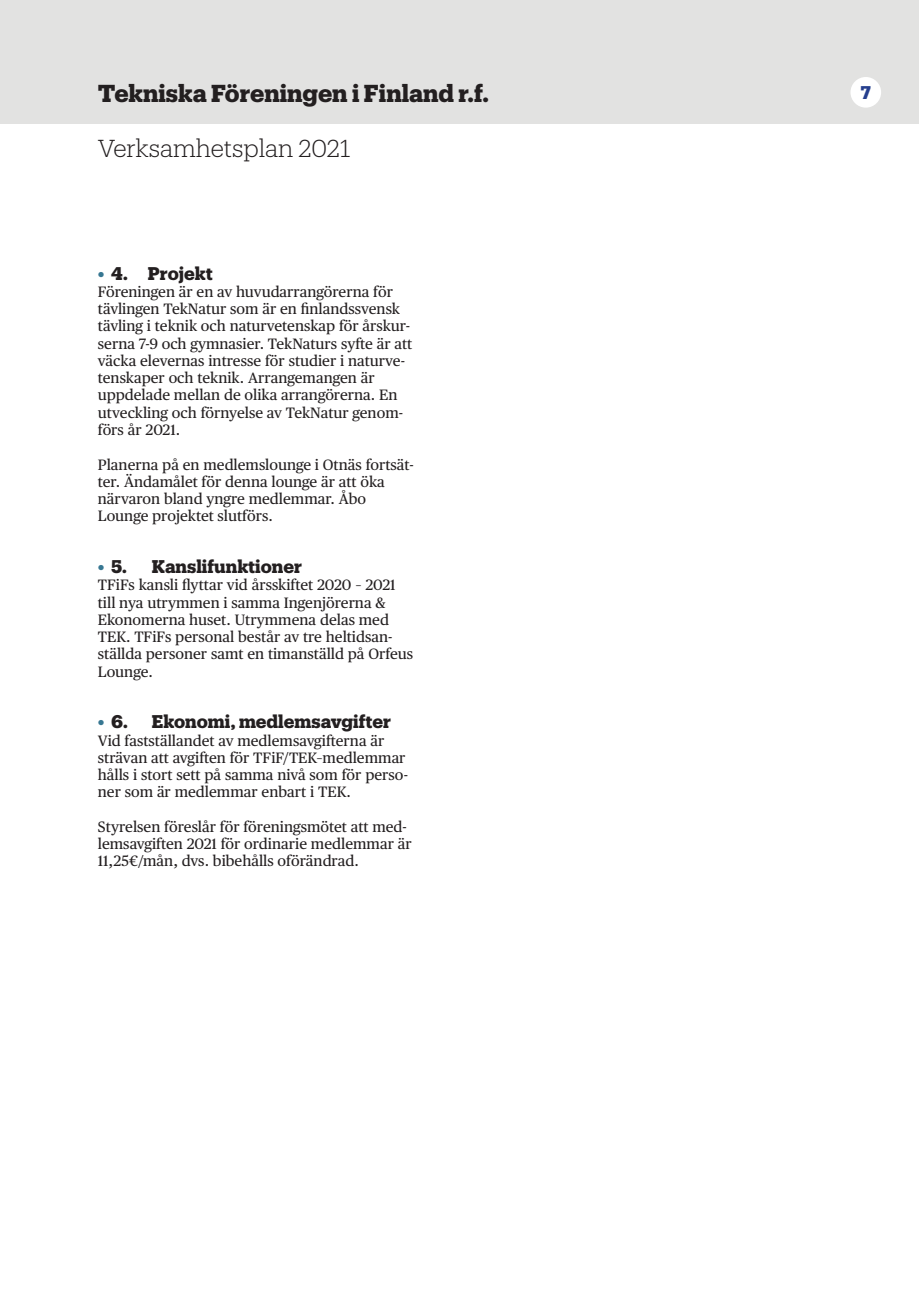
<style>
.page{position:relative;width:919px;height:1289px;background:#fff}
.page>*{position:absolute;margin:0;border:0;box-sizing:border-box;transform-origin:0 0}
.VB-Sidhuvud_01{font:700 24px "Produkt";color:#231f20}
.VB-Sidrubrik{font:300 24px "Produkt";letter-spacing:-.005em;color:#231f20}
.t1{font:700 18px "Produkt";color:#231f20}
.t2{font:700 18px "Produkt";color:#253f8e}
.Brödtext_01{font:15px/17.2px "Publico Text";color:#231f20}
.s1{color:#377792}
</style>
<div class="page">
<div style="left:0;top:0;width:918px;height:123px;background:#e2e2e1"></div>
<div style="left:850px;top:77px;width:31px;height:31px;background:#fff;border-radius:50%"></div>
<p class="VB-Sidhuvud_01" style="left:98px;top:76px;width:393px">Tekniska Föreningen i Finland r.f.</p>
<p class="VB-Sidrubrik" style="left:98px;top:132px;width:254px">Verksamhetsplan 2021</p>
<p class="t1" style="left:98px;top:260px;width:116px"><span class="s1">•</span> 4. Projekt</p>
<p class="Brödtext_01" style="left:98px;top:282px;width:303px">Föreningen är en av huvudarrangörerna för tävlingen TekNatur som är en finlandssvensk</p>
<p class="Brödtext_01" style="left:98px;top:317px;width:316px">tävling i teknik och naturvetenskap för årskur&shy;serna 7-9 och gymnasier. TekNaturs syfte är att väcka elevernas intresse för studier i naturve&shy;tenskaper och teknik. Arrangemangen är uppdelade mellan de olika arrangörerna. En utveckling och förnyelse av TekNatur genom&shy;förs år 2021.</p>
<p class="Brödtext_01" style="left:98px;top:455px;width:317px">Planerna på en medlemslounge i Otnäs fortsät&shy;ter. Ändamålet för denna lounge är att öka närvaron bland yngre medlemmar. Åbo Lounge projektet slutförs.</p>
<p class="t1" style="left:98px;top:553px;width:31px"><span class="s1">•</span> 5.</p>
<p class="t1" style="left:152px;top:553px;width:152px">Kanslifunktioner</p>
<p class="Brödtext_01" style="left:98px;top:575px;width:317px">TFiFs kansli flyttar vid årsskiftet 2020 – 2021 till nya utrymmen i samma Ingenjörerna &amp; Ekonomerna huset. Utrymmena delas med TEK. TFiFs personal består av tre heltidsan&shy;ställda personer samt en timanställd på Orfeus Lounge.</p>
<p class="t1" style="left:98px;top:709px;width:32px"><span class="s1">•</span> 6.</p>
<p class="t1" style="left:152px;top:709px;width:241px">Ekonomi, medlemsavgifter</p>
<p class="Brödtext_01" style="left:98px;top:731px;width:311px">Vid fastställandet av medlemsavgifterna är strävan att avgiften för TFiF/TEK–medlemmar hålls i stort sett på samma nivå som för perso&shy;ner som är medlemmar enbart i TEK.</p>
<p class="Brödtext_01" style="left:98px;top:817px;width:315px">Styrelsen föreslår för föreningsmötet att med&shy;lemsavgiften 2021 för ordinarie medlemmar är<br>11,25€/mån, dvs. bibehålls oförändrad.</p>
<p class="t2" style="left:860px;top:79px;width:12px">7</p>
</div>
